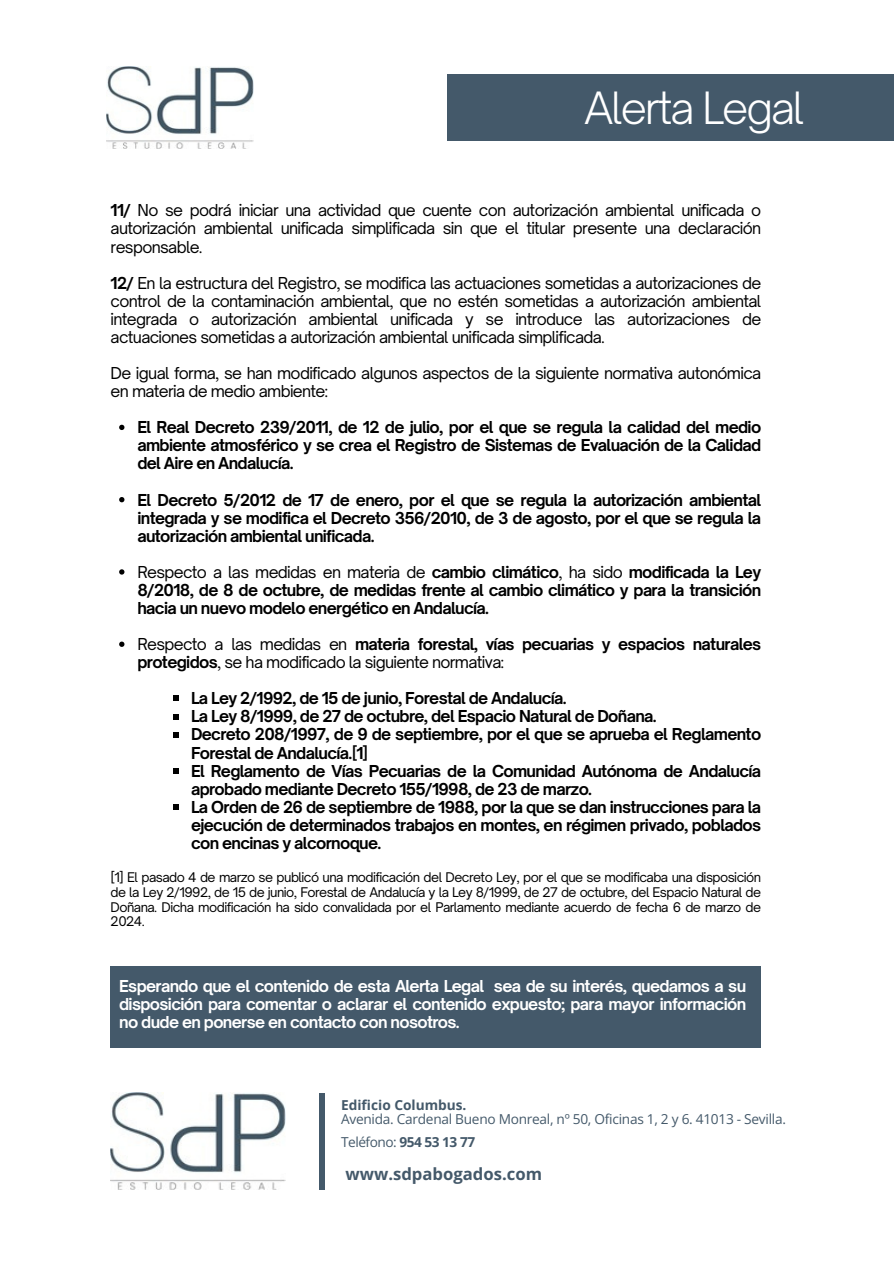
<style>
.page{position:relative;width:894px;height:1264px;background:#fff}
.page>*{position:absolute;margin:0;border:0;box-sizing:border-box;transform-origin:0 0}
.t1{font:300 42.6px "Open Sauce One";letter-spacing:-.045em;color:#fff}
.t2{font:700 16.65px "Open Sans";color:#44596a}
.t3{font:700 15.75px/18px "Open Sauce One";letter-spacing:-.04em;color:#000;text-align:justify}
.t4{font:15.75px/18px "Open Sauce One";letter-spacing:-.04em;color:#000;text-align:justify}
.t5{font:700 15.75px/18px "Open Sauce One";letter-spacing:-.04em;color:#fff;text-align:justify}
.t6{font:13.65px "Open Sans";letter-spacing:-.02em;color:#44596a}
.t7{font:700 13.65px "Open Sans";color:#44596a}
.t8{font:12.75px/14.9px "Open Sauce One";letter-spacing:-.04em;color:#000;text-align:justify}
.s1{font-weight:700}
.s2{font-weight:400}
</style>
<div class="page">
<img style="left:106px;top:66px;width:148px;height:82px">
<svg style="left:119px;top:425px;width:5px;height:5px"></svg>
<svg style="left:119px;top:497px;width:5px;height:5px"></svg>
<svg style="left:119px;top:569px;width:5px;height:5px"></svg>
<svg style="left:119px;top:641px;width:5px;height:6px"></svg>
<svg style="left:173px;top:695px;width:6px;height:6px"></svg>
<svg style="left:173px;top:714px;width:6px;height:5px"></svg>
<svg style="left:173px;top:732px;width:6px;height:5px"></svg>
<svg style="left:173px;top:768px;width:6px;height:5px"></svg>
<svg style="left:173px;top:804px;width:6px;height:5px"></svg>
<div style="left:446px;top:74px;width:447px;height:66px;background:#44596a"></div>
<div style="left:111px;top:966px;width:649px;height:81px;background:#44596a"></div>
<img style="left:111px;top:1092px;width:174px;height:97px">
<div style="left:319px;top:1092px;width:6px;height:97px;background:#44596a"></div>
<p class="t1" style="left:584px;top:81px;width:221px">Alerta Legal</p>
<h1 class="t4" style="left:111px;top:201px;width:652px"><span class="s1">11/</span> No se podrá iniciar una actividad que cuente con autorización ambiental unificada o autorización ambiental unificada simplificada sin que el titular presente una declaración responsable.</h1>
<h3 class="t4" style="left:111px;top:274px;width:652px"><span class="s1">12/</span> En la estructura del Registro, se modifica las actuaciones sometidas a autorizaciones de control de la contaminación ambiental, que no estén sometidas a autorización ambiental integrada o autorización ambiental unificada y se introduce las autorizaciones de actuaciones sometidas a autorización ambiental unificada simplificada.</h3>
<h3 class="t4" style="left:111px;top:364px;width:652px">De igual forma, se han modificado algunos aspectos de la siguiente normativa autonómica en materia de medio ambiente:</h3>
<h3 class="t3" style="left:137px;top:418px;width:625px">El Real Decreto 239/2011, de 12 de julio, por el que se regula la calidad del medio ambiente atmosférico y se crea el Registro de Sistemas de Evaluación de la Calidad del Aire en Andalucía.</h3>
<p class="t3" style="left:137px;top:490px;width:625px">El Decreto 5/2012 de 17 de enero, por el que se regula la autorización ambiental integrada y se modifica el Decreto 356/2010, de 3 de agosto, por el que se regula la autorización ambiental unificada.</p>
<p class="t3" style="left:137px;top:563px;width:625px"><span class="s2">Respecto a las medidas en materia de</span> cambio climático<span class="s2">, ha sido</span> modificada la Ley 8/2018, de 8 de octubre, de medidas frente al cambio climático y para la transición hacia un nuevo modelo energético en Andalucía.</p>
<p class="t4" style="left:137px;top:635px;width:625px">Respecto a las medidas en <span class="s1">materia forestal, vías pecuarias y espacios naturales protegidos</span>, se ha modificado la siguiente normativa:</p>
<p class="t3" style="left:191px;top:689px;width:377px">La Ley 2/1992, de 15 de junio, Forestal de Andalucía.</p>
<p class="t3" style="left:191px;top:707px;width:467px">La Ley 8/1999, de 27 de octubre, del Espacio Natural de Doñana.</p>
<p class="t3" style="left:191px;top:725px;width:571px">Decreto 208/1997, de 9 de septiembre, por el que se aprueba el Reglamento<br>Forestal de Andalucía.[1]</p>
<p class="t3" style="left:191px;top:761px;width:571px">El Reglamento de Vías Pecuarias de la Comunidad Autónoma de Andalucía aprobado mediante Decreto 155/1998, de 23 de marzo.</p>
<p class="t3" style="left:191px;top:797px;width:571px">La Orden de 26 de septiembre de 1988, por la que se dan instrucciones para la ejecución de determinados trabajos en montes, en régimen privado, poblados con encinas y alcornoque.</p>
<h3 class="t8" style="left:111px;top:869px;width:651px">[1] El pasado 4 de marzo se publicó una modificación del Decreto Ley, por el que se modificaba una disposición de la Ley 2/1992, de 15 de junio, Forestal de Andalucía y la Ley 8/1999, de 27 de octubre, del Espacio Natural de Doñana. Dicha modificación ha sido convalidada por el Parlamento mediante acuerdo de fecha 6 de marzo de 2024.</h3>
<h2 class="t5" style="left:119px;top:976px;width:628px">Esperando que el contenido de esta Alerta Legal sea de su interés, quedamos a su disposición para comentar o aclarar el contenido expuesto; para mayor información no dude en ponerse en contacto con nosotros.</h2>
<p class="t7" style="left:341px;top:1095px;width:127px">Edificio Columbus.</p>
<p class="t6" style="left:341px;top:1109px;width:446px">Avenida. Cardenal Bueno Monreal, nº 50, Oficinas 1, 2 y 6. 41013 - Sevilla.</p>
<p class="t2" style="left:345px;top:1161px;width:198px">www.sdpabogados.com</p>
<h2 class="t6" style="left:341px;top:1132px;width:135px">Teléfono: <span class="s1">954 53 13 77</span></h2>
</div>
